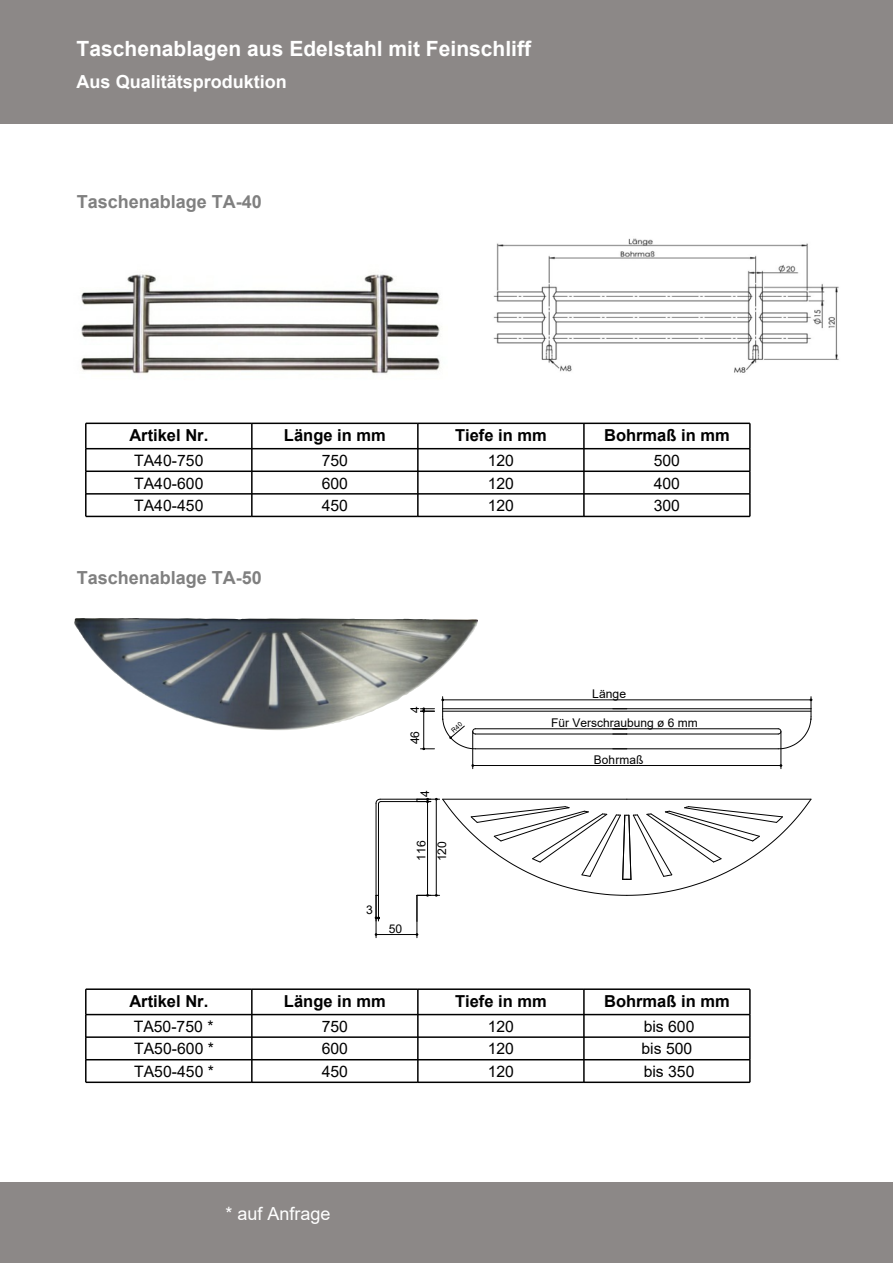
<style>
.page{position:relative;width:893px;height:1263px;background:#fff}
.page>*{position:absolute;margin:0;border:0;box-sizing:border-box;transform-origin:0 0}
.t1{font:700 21px "Arial";color:#fff}
.t2{font:700 18px "Arial";color:#808080}
.t3{font:700 18px "Arial";color:#fff}
.t4{font:18px "Arial";color:#fff}
.t5{font:700 16.5px "Arial";color:#000}
.t6{font:15.75px "Arial";color:#000}
.t7{font:12px/20.9px "Arial";letter-spacing:.005em;color:#000}
</style>
<div class="page">
<div style="left:0;top:0;width:893px;height:124px;background:#8c8887"></div>
<div style="left:0;top:1182px;width:893px;height:81px;background:#8c8887"></div>
<img style="left:493px;top:238px;width:346px;height:135px">
<img style="left:81px;top:274px;width:360px;height:100px">
<hr style="left:86px;top:423px;width:166px;height:1px;background:#000">
<hr style="left:252px;top:423px;width:166px;height:1px;background:#000">
<hr style="left:418px;top:423px;width:166px;height:1px;background:#000">
<hr style="left:584px;top:423px;width:166px;height:1px;background:#000">
<hr style="left:86px;top:448px;width:166px;height:1px;background:#000">
<hr style="left:252px;top:448px;width:166px;height:1px;background:#000">
<hr style="left:418px;top:448px;width:166px;height:1px;background:#000">
<hr style="left:584px;top:448px;width:166px;height:1px;background:#000">
<hr style="left:86px;top:470px;width:166px;height:2px;background:#000">
<hr style="left:252px;top:470px;width:166px;height:2px;background:#000">
<hr style="left:418px;top:470px;width:166px;height:2px;background:#000">
<hr style="left:584px;top:470px;width:166px;height:2px;background:#000">
<hr style="left:86px;top:493px;width:166px;height:2px;background:#000">
<hr style="left:252px;top:493px;width:166px;height:2px;background:#000">
<hr style="left:418px;top:493px;width:166px;height:2px;background:#000">
<hr style="left:584px;top:493px;width:166px;height:2px;background:#000">
<hr style="left:86px;top:516px;width:166px;height:1px;background:#000">
<hr style="left:252px;top:516px;width:166px;height:1px;background:#000">
<hr style="left:418px;top:516px;width:166px;height:1px;background:#000">
<hr style="left:584px;top:516px;width:166px;height:1px;background:#000">
<hr style="left:85px;top:423px;width:2px;height:26px;background:#000">
<hr style="left:85px;top:449px;width:2px;height:22px;background:#000">
<hr style="left:85px;top:471px;width:2px;height:23px;background:#000">
<hr style="left:85px;top:494px;width:2px;height:22px;background:#000">
<hr style="left:251px;top:423px;width:2px;height:26px;background:#000">
<hr style="left:251px;top:449px;width:2px;height:22px;background:#000">
<hr style="left:251px;top:471px;width:2px;height:23px;background:#000">
<hr style="left:251px;top:494px;width:2px;height:22px;background:#000">
<hr style="left:417px;top:423px;width:2px;height:26px;background:#000">
<hr style="left:417px;top:449px;width:2px;height:22px;background:#000">
<hr style="left:417px;top:471px;width:2px;height:23px;background:#000">
<hr style="left:417px;top:494px;width:2px;height:22px;background:#000">
<hr style="left:583px;top:423px;width:2px;height:26px;background:#000">
<hr style="left:583px;top:449px;width:2px;height:22px;background:#000">
<hr style="left:583px;top:471px;width:2px;height:23px;background:#000">
<hr style="left:583px;top:494px;width:2px;height:22px;background:#000">
<hr style="left:749px;top:423px;width:2px;height:26px;background:#000">
<hr style="left:749px;top:449px;width:2px;height:22px;background:#000">
<hr style="left:749px;top:471px;width:2px;height:23px;background:#000">
<hr style="left:749px;top:494px;width:2px;height:22px;background:#000">
<hr style="left:380px;top:799px;width:37px;height:1px;background:#000">
<svg style="left:375px;top:798px;width:7px;height:7px"></svg>
<hr style="left:381px;top:801px;width:36px;height:1px;background:#000">
<hr style="left:376px;top:803px;width:1px;height:92px;background:#000">
<hr style="left:378px;top:804px;width:1px;height:91px;background:#000">
<hr style="left:443px;top:708px;width:368px;height:1px;background:#000">
<hr style="left:443px;top:711px;width:368px;height:1px;background:#000">
<hr style="left:475px;top:748px;width:303px;height:1px;background:#000">
<hr style="left:475px;top:728px;width:152px;height:1px;background:#000">
<hr style="left:475px;top:734px;width:152px;height:1px;background:#000">
<hr style="left:627px;top:728px;width:151px;height:1px;background:#000">
<hr style="left:627px;top:734px;width:151px;height:1px;background:#000">
<hr style="left:443px;top:700px;width:368px;height:1px;background:#000">
<svg style="left:778px;top:697px;width:34px;height:52px"></svg>
<hr style="left:473px;top:765px;width:308px;height:1px;background:#000">
<hr style="left:781px;top:731px;width:1px;height:38px;background:#000">
<hr style="left:472px;top:731px;width:1px;height:38px;background:#000">
<hr style="left:423px;top:711px;width:1px;height:38px;background:#000">
<svg style="left:420px;top:748px;width:14px;height:2px"></svg>
<svg style="left:613px;top:708px;width:14px;height:1px"></svg>
<svg style="left:613px;top:748px;width:14px;height:1px"></svg>
<svg style="left:613px;top:729px;width:14px;height:6px"></svg>
<hr style="left:376px;top:934px;width:41px;height:1px;background:#000">
<hr style="left:417px;top:895px;width:1px;height:43px;background:#000">
<hr style="left:376px;top:895px;width:1px;height:43px;background:#000">
<svg style="left:375px;top:895px;width:5px;height:26px"></svg>
<svg style="left:417px;top:798px;width:395px;height:123px"></svg>
<hr style="left:86px;top:988px;width:166px;height:2px;background:#000">
<hr style="left:252px;top:988px;width:166px;height:2px;background:#000">
<hr style="left:418px;top:988px;width:166px;height:2px;background:#000">
<hr style="left:584px;top:988px;width:166px;height:2px;background:#000">
<hr style="left:86px;top:1014px;width:166px;height:1px;background:#000">
<hr style="left:252px;top:1014px;width:166px;height:1px;background:#000">
<hr style="left:418px;top:1014px;width:166px;height:1px;background:#000">
<hr style="left:584px;top:1014px;width:166px;height:1px;background:#000">
<hr style="left:86px;top:1036px;width:166px;height:2px;background:#000">
<hr style="left:252px;top:1036px;width:166px;height:2px;background:#000">
<hr style="left:418px;top:1036px;width:166px;height:2px;background:#000">
<hr style="left:584px;top:1036px;width:166px;height:2px;background:#000">
<hr style="left:86px;top:1059px;width:166px;height:1px;background:#000">
<hr style="left:252px;top:1059px;width:166px;height:1px;background:#000">
<hr style="left:418px;top:1059px;width:166px;height:1px;background:#000">
<hr style="left:584px;top:1059px;width:166px;height:1px;background:#000">
<hr style="left:86px;top:1081px;width:166px;height:2px;background:#000">
<hr style="left:252px;top:1081px;width:166px;height:2px;background:#000">
<hr style="left:418px;top:1081px;width:166px;height:2px;background:#000">
<hr style="left:584px;top:1081px;width:166px;height:2px;background:#000">
<hr style="left:85px;top:989px;width:2px;height:25px;background:#000">
<hr style="left:85px;top:1014px;width:2px;height:23px;background:#000">
<hr style="left:85px;top:1037px;width:2px;height:23px;background:#000">
<hr style="left:85px;top:1060px;width:2px;height:22px;background:#000">
<hr style="left:251px;top:989px;width:2px;height:25px;background:#000">
<hr style="left:251px;top:1014px;width:2px;height:23px;background:#000">
<hr style="left:251px;top:1037px;width:2px;height:23px;background:#000">
<hr style="left:251px;top:1060px;width:2px;height:22px;background:#000">
<hr style="left:417px;top:989px;width:2px;height:25px;background:#000">
<hr style="left:417px;top:1014px;width:2px;height:23px;background:#000">
<hr style="left:417px;top:1037px;width:2px;height:23px;background:#000">
<hr style="left:417px;top:1060px;width:2px;height:22px;background:#000">
<hr style="left:583px;top:989px;width:2px;height:25px;background:#000">
<hr style="left:583px;top:1014px;width:2px;height:23px;background:#000">
<hr style="left:583px;top:1037px;width:2px;height:23px;background:#000">
<hr style="left:583px;top:1060px;width:2px;height:22px;background:#000">
<hr style="left:749px;top:989px;width:2px;height:25px;background:#000">
<hr style="left:749px;top:1014px;width:2px;height:23px;background:#000">
<hr style="left:749px;top:1037px;width:2px;height:23px;background:#000">
<hr style="left:749px;top:1060px;width:2px;height:22px;background:#000">
<img style="left:74px;top:618px;width:405px;height:112px">
<svg style="left:442px;top:697px;width:34px;height:52px"></svg>
<h1 class="t1" style="left:77px;top:40px;width:456px">Taschenablagen aus Edelstahl mit Feinschliff</h1>
<p class="t3" style="left:77px;top:75px;width:212px">Aus Qualitätsproduktion</p>
<p class="t2" style="left:77px;top:195px;width:187px">Taschenablage TA-40</p>
<p class="t5" style="left:129px;top:429px;width:80px">Artikel Nr.</p>
<p class="t5" style="left:284px;top:429px;width:103px">Länge in mm</p>
<p class="t5" style="left:455px;top:429px;width:93px">Tiefe in mm</p>
<p class="t5" style="left:604px;top:429px;width:127px">Bohrmaß in mm</p>
<p class="t6" style="left:134px;top:454px;width:71px">TA40-750</p>
<p class="t6" style="left:322px;top:454px;width:28px">750</p>
<p class="t6" style="left:488px;top:454px;width:28px">120</p>
<p class="t6" style="left:654px;top:454px;width:28px">500</p>
<p class="t6" style="left:134px;top:477px;width:71px">TA40-600</p>
<p class="t6" style="left:322px;top:477px;width:28px">600</p>
<p class="t6" style="left:488px;top:477px;width:28px">120</p>
<p class="t6" style="left:654px;top:477px;width:28px">400</p>
<p class="t6" style="left:134px;top:500px;width:71px">TA40-450</p>
<p class="t6" style="left:322px;top:500px;width:28px">450</p>
<p class="t6" style="left:488px;top:500px;width:28px">120</p>
<p class="t6" style="left:654px;top:500px;width:28px">300</p>
<p class="t2" style="left:77px;top:571px;width:187px">Taschenablage TA-50</p>
<p class="t7" style="left:406px;top:713px;width:8px;rotate:-90deg">4</p>
<p class="t7" style="left:406px;top:744px;width:15px;rotate:-90deg">46</p>
<p class="t7" style="left:416px;top:797px;width:8px;rotate:-90deg">4</p>
<p class="t7" style="left:412px;top:861px;width:22px;rotate:-90deg">116<br>120</p>
<p class="t7" style="left:366px;top:900px;width:8px">3</p>
<p class="t7" style="left:389px;top:920px;width:15px">50</p>
<p class="t7" style="left:592px;top:685px;width:35px">Länge</p>
<p class="t7" style="left:551px;top:713px;width:148px">Für Verschraubung ø 6 mm</p>
<p class="t7" style="left:594px;top:751px;width:51px">Bohrmaß</p>
<p class="t5" style="left:129px;top:995px;width:80px">Artikel Nr.</p>
<p class="t5" style="left:284px;top:995px;width:103px">Länge in mm</p>
<p class="t5" style="left:455px;top:995px;width:93px">Tiefe in mm</p>
<p class="t5" style="left:604px;top:995px;width:127px">Bohrmaß in mm</p>
<p class="t6" style="left:134px;top:1020px;width:81px">TA50-750 *</p>
<p class="t6" style="left:322px;top:1020px;width:28px">750</p>
<p class="t6" style="left:488px;top:1020px;width:28px">120</p>
<p class="t6" style="left:644px;top:1020px;width:52px">bis 600</p>
<p class="t6" style="left:134px;top:1043px;width:81px">TA50-600 *</p>
<p class="t6" style="left:322px;top:1043px;width:28px">600</p>
<p class="t6" style="left:488px;top:1043px;width:28px">120</p>
<p class="t6" style="left:641px;top:1043px;width:52px">bis 500</p>
<p class="t6" style="left:134px;top:1065px;width:81px">TA50-450 *</p>
<p class="t6" style="left:322px;top:1065px;width:28px">450</p>
<p class="t6" style="left:488px;top:1065px;width:28px">120</p>
<p class="t6" style="left:644px;top:1065px;width:52px">bis 350</p>
<p class="t4" style="left:225px;top:1207px;width:107px">* auf Anfrage</p>
</div>
